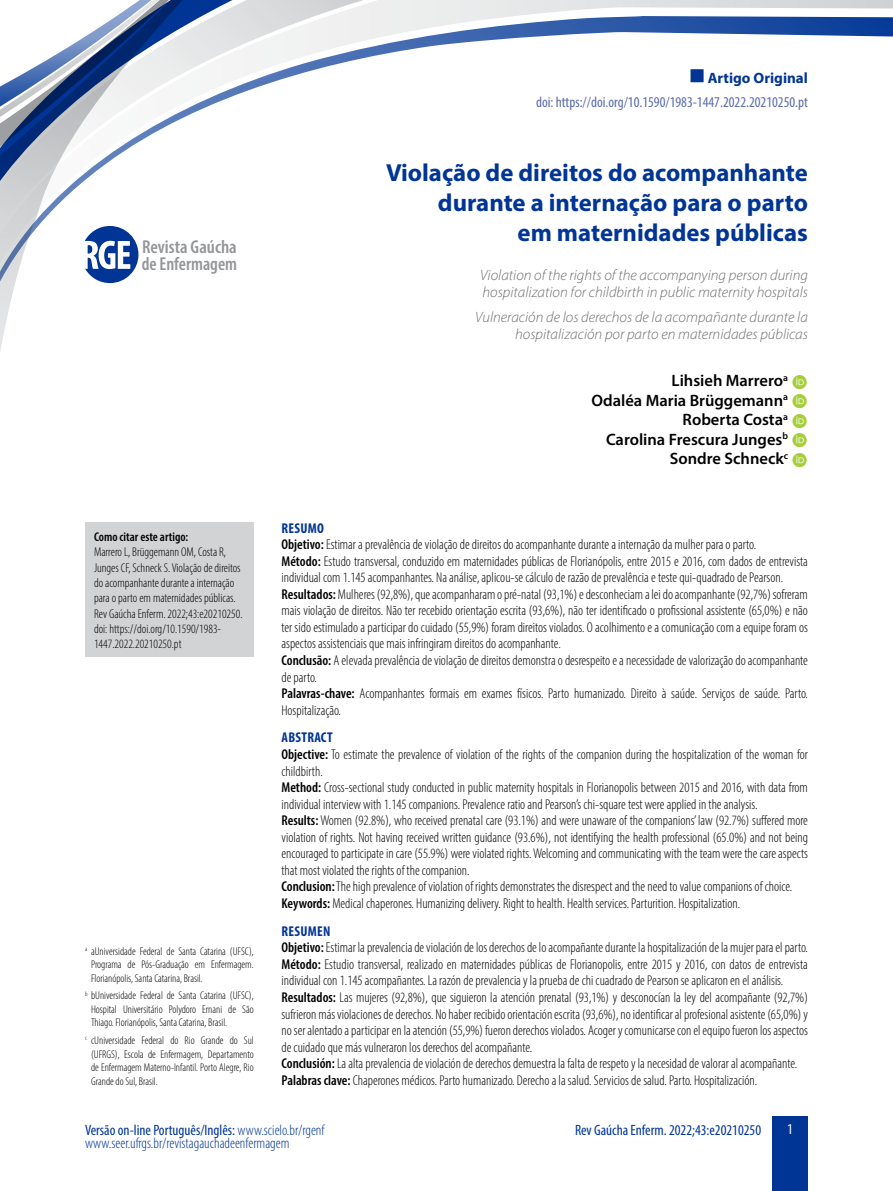
<style>
.page{position:relative;width:893px;height:1191px;background:#fff}
.page>*{position:absolute;margin:0;border:0;box-sizing:border-box;transform-origin:0 0}
.t1{font:700 24.75px/29.7px "Myriad Pro";color:#003595;text-align:right}
.t2{font:600 condensed 18.75px/16.6px "Myriad Pro";color:#939598}
.t3{font:600 16.5px/19.5px "Myriad Pro";color:#000;text-align:right}
.t4{font:italic 300 15px/16.5px "Myriad Pro";color:#6d6e71}
.t5{font:condensed 15px "Myriad Pro";color:#003595}
.t6{font:condensed 15px "Myriad Pro";color:#5a6da7}
.t7{font:300 condensed 15px "Myriad Pro";color:#003595}
.t8{font:700 15px "Myriad Pro";color:#003595}
.t9{font:condensed 15px "Myriad Pro";color:#fff}
.t10{font:300 condensed 14.25px/16.5px "Myriad Pro";color:#000}
.t11{font:300 condensed 12.75px/15.3px "Myriad Pro";color:#000}
.t12{font:600 condensed 12.75px "Myriad Pro";color:#000}
.t13{font:300 condensed 11.25px/13.5px "Myriad Pro";color:#000;text-align:justify}
.s1{font-weight:700;color:#003595}
.s2{font-weight:600}
.s3{font-weight:300}
</style>
<div class="page">
<svg style="left:202px;top:0;width:691px;height:109px"></svg>
<svg style="left:0;top:0;width:202px;height:352px"></svg>
<div style="left:772px;top:1116px;width:36px;height:75px;background:#003595"></div>
<svg style="left:85px;top:226px;width:53px;height:57px"></svg>
<div style="left:85px;top:522px;width:169px;height:135px;background:#d1d3d4"></div>
<svg style="left:691px;top:69px;width:13px;height:14px"></svg>
<p class="t8" style="left:708px;top:68px;width:102px">Artigo Original</p>
<h2 class="t2" style="left:142px;top:238px;width:97px">Revista Gaúcha de Enfermagem</h2>
<p class="t12" style="left:94px;top:529px;width:96px">Como citar este artigo:</p>
<p class="t11" style="left:94px;top:544px;width:150px">Marrero L, Brüggemann OM, Costa R, Junges CF, Schneck S. Violação de direitos do acompanhante durante a internação para o parto em maternidades públicas.<br>Rev Gaúcha Enferm. 2022;43:e20210250. doi: https://doi.org/10.1590/1983- 1447.2022.20210250.pt</p>
<p class="t13" style="left:91px;top:944px;width:164px;text-indent:-6px"><sup>a</sup> aUniversidade Federal de Santa Catarina (UFSC), Programa de Pós-Graduação em Enfermagem.<br>Florianópolis, Santa Catarina, Brasil.</p>
<p class="t13" style="left:91px;top:988px;width:164px;text-indent:-6px"><sup>b</sup> bUniversidade Federal de Santa Catarina (UFSC), Hospital Universitário Polydoro Ernani de São Thiago. Florianópolis, Santa Catarina, Brasil.</p>
<p class="t13" style="left:91px;top:1033px;width:164px;text-indent:-6px"><sup>c</sup> cUniversidade Federal do Rio Grande do Sul (UFRGS), Escola de Enfermagem, Departamento de Enfermagem Materno-Infantil. Porto Alegre, Rio Grande do Sul, Brasil.</p>
<p class="t6" style="left:536px;top:93px;width:273px">doi: https://doi.org/10.1590/1983-1447.2022.20210250.pt</p>
<h1 class="t1" style="left:386px;top:157px;width:423px">Violação de direitos do acompanhante durante a internação para o parto<br>em maternidades públicas</h1>
<p class="t4" style="left:480px;top:267px;width:329px">Violation of the rights of the accompanying person during hospitalization for childbirth in public maternity hospitals</p>
<p class="t4" style="left:475px;top:308px;width:334px;text-align:right">Vulneración de los derechos de la acompañante durante la hospitalización por parto en maternidades públicas</p>
<p class="t3" style="left:592px;top:370px;width:198px">Lihsieh Marrero<sup>a<br></sup>Odaléa Maria Brüggemann<sup>a<br></sup>Roberta Costa<sup>a<br></sup>Carolina Frescura Junges<sup>b<br></sup>Sondre Schneck<sup>c</sup></p>
<p class="t10" style="left:281px;top:519px;width:528px"><span class="s1">RESUMO<br></span><span class="s2">Objetivo:</span> Estimar a prevalência de violação de direitos do acompanhante durante a internação da mulher para o parto.<br><span class="s2">Método:</span> Estudo transversal, conduzido em maternidades públicas de Florianópolis, entre 2015 e 2016, com dados de entrevista individual com 1.145 acompanhantes. Na análise, aplicou-se cálculo de razão de prevalência e teste qui-quadrado de Pearson.<br><span class="s2">Resultados:</span> Mulheres (92,8%), que acompanharam o pré-natal (93,1%) e desconheciam a lei do acompanhante (92,7%) sofreram mais violação de direitos. Não ter recebido orientação escrita (93,6%), não ter identificado o profissional assistente (65,0%) e não ter sido estimulado a participar do cuidado (55,9%) foram direitos violados. O acolhimento e a comunicação com a equipe foram os aspectos assistenciais que mais infringiram direitos do acompanhante.<br><span class="s2">Conclusão:</span> A elevada prevalência de violação de direitos demonstra o desrespeito e a necessidade de valorização do acompanhante de parto.<br><span class="s2">Palavras-chave:</span> Acompanhantes formais em exames físicos. Parto humanizado. Direito à saúde. Serviços de saúde. Parto.<br>Hospitalização.</p>
<p class="t10" style="left:281px;top:729px;width:528px"><span class="s1">ABSTRACT<br></span><span class="s2">Objective:</span> To estimate the prevalence of violation of the rights of the companion during the hospitalization of the woman for childbirth.<br><span class="s2">Method:</span> Cross-sectional study conducted in public maternity hospitals in Florianopolis between 2015 and 2016, with data from individual interview with 1.145 companions. Prevalence ratio and Pearson’s chi-square test were applied in the analysis.<br><span class="s2">Results:</span> Women (92.8%), who received prenatal care (93.1%) and were unaware of the companions’ law (92.7%) suffered more violation of rights. Not having received written guidance (93.6%), not identifying the health professional (65.0%) and not being encouraged to participate in care (55.9%) were violated rights. Welcoming and communicating with the team were the care aspects that most violated the rights of the companion.<br><span class="s2">Conclusion:</span> The high prevalence of violation of rights demonstrates the disrespect and the need to value companions of choice.<br><span class="s2">Keywords:</span> Medical chaperones. Humanizing delivery. Right to health. Health services. Parturition. Hospitalization.</p>
<p class="t10" style="left:281px;top:922px;width:528px"><span class="s1">RESUMEN<br></span><span class="s2">Objetivo:</span> Estimar la prevalencia de violación de los derechos de lo acompañante durante la hospitalización de la mujer para el parto.<br><span class="s2">Método:</span> Estudio transversal, realizado en maternidades públicas de Florianopolis, entre 2015 y 2016, con datos de entrevista individual con 1.145 acompañantes. La razón de prevalencia y la prueba de chi cuadrado de Pearson se aplicaron en el análisis.<br><span class="s2">Resultados:</span> Las mujeres (92,8%), que siguieron la atención prenatal (93,1%) y desconocían la ley del acompañante (92,7%) sufrieron más violaciones de derechos. No haber recibido orientación escrita (93,6%), no identificar al profesional asistente (65,0%) y no ser alentado a participar en la atención (55,9%) fueron derechos violados. Acoger y comunicarse con el equipo fueron los aspectos de cuidado que más vulneraron los derechos del acompañante.<br><span class="s2">Conclusión:</span> La alta prevalencia de violación de derechos demuestra la falta de respeto y la necesidad de valorar al acompañante.<br><span class="s2">Palabras clave:</span> Chaperones médicos. Parto humanizado. Derecho a la salud. Servicios de salud. Parto. Hospitalización.</p>
<p class="t5" style="left:85px;top:1121px;width:241px">Versão on-line Português/Inglês: <span class="s3">www.scielo.br/rgenf</span></p>
<p class="t7" style="left:85px;top:1134px;width:206px">www.seer.ufrgs.br/revistagauchadeenfermagem</p>
<p class="t5" style="left:575px;top:1121px;width:188px">Rev Gaúcha Enferm. 2022;43:e20210250</p>
<p class="t9" style="left:787px;top:1120px;width:7px">1</p>
</div>
